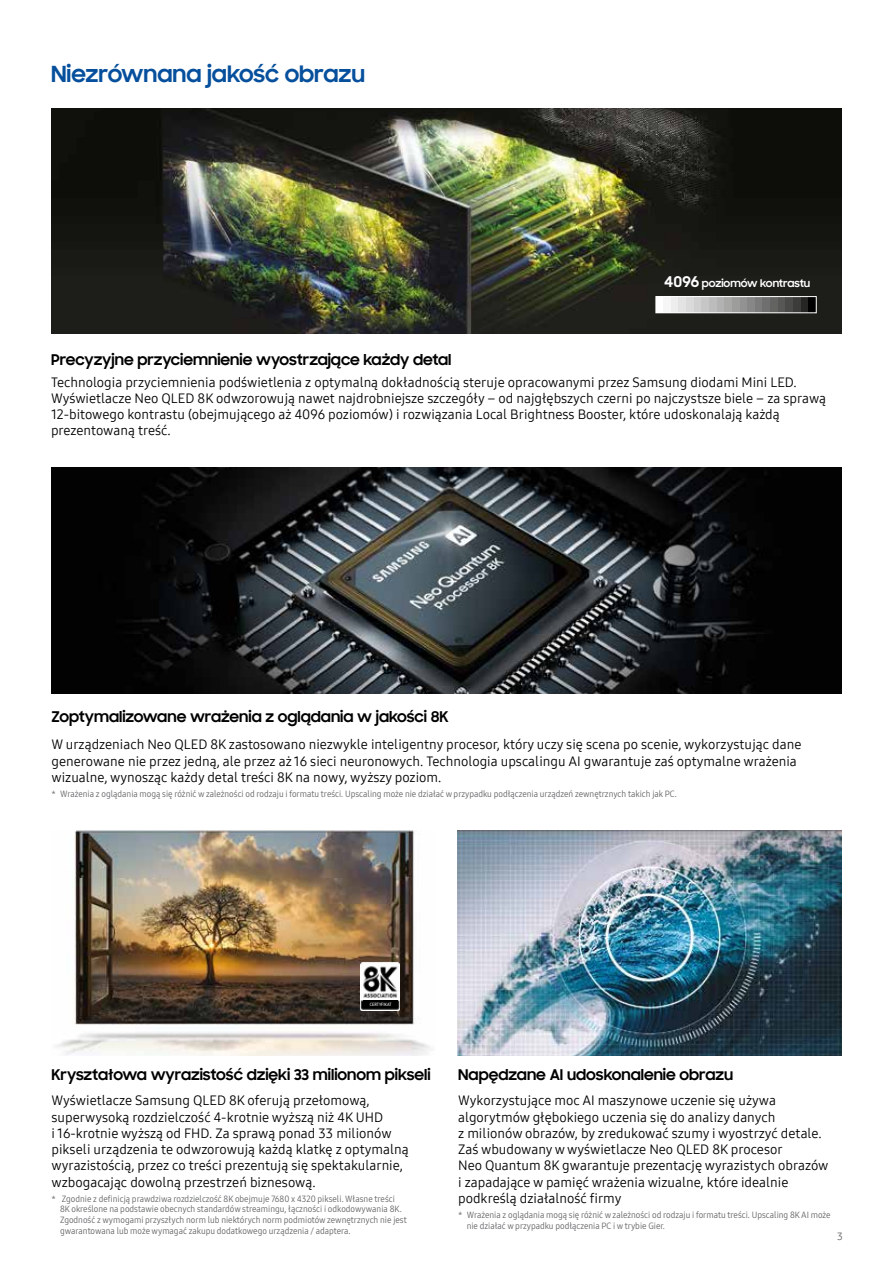
<style>
.page{position:relative;width:893px;height:1263px;background:#fff}
.page>*{position:absolute;margin:0;border:0;box-sizing:border-box;transform-origin:0 0}
.t1{font:700 22.5px "Samsung Sharp Sans";color:#054f9c}
.t2{font:700 15px "Samsung Sharp Sans";color:#000}
.t3{font:13.5px/16.2px "Samsung One 400";color:#000}
.t4{font:700 10.5px "Samsung Sharp Sans";color:#fff}
.t5{font:10.5px "Samsung One 400";color:#636466}
.t6{font:9px/10.8px "Samsung One 400 C";color:#636466}
.t7{font:4.5px "Samsung One 600";color:#fff;scale:.9 1}
.s1{font-size:15px}
</style>
<div class="page">
<img style="left:56px;top:830px;width:376px;height:226px">
<img style="left:360px;top:962px;width:40px;height:49px">
<img style="left:51px;top:468px;width:791px;height:225px">
<img style="left:457px;top:830px;width:385px;height:226px">
<img style="left:51px;top:108px;width:791px;height:226px">
<svg style="left:655px;top:296px;width:162px;height:17px;background:#a0a0a0"></svg>
<div style="left:363px;top:1001px;width:35px;height:7px;background:#000"></div>
<h1 class="t1" style="left:51px;top:57px;width:316px">Niezrównana jakość obrazu</h1>
<p class="t4" style="left:664px;top:275px;width:148px"><span class="s1">4096</span> poziomów kontrastu</p>
<p class="t2" style="left:51px;top:349px;width:402px">Precyzyjne przyciemnienie wyostrzające każdy detal</p>
<p class="t3" style="left:51px;top:374px;width:777px">Technologia przyciemnienia podświetlenia z optymalną dokładnością steruje opracowanymi przez Samsung diodami Mini LED.<br>Wyświetlacze Neo QLED 8K odwzorowują nawet najdrobniejsze szczegóły – od najgłębszych czerni po najczystsze biele – za sprawą 12-bitowego kontrastu (obejmującego aż 4096 poziomów) i rozwiązania Local Brightness Booster, które udoskonalają każdą prezentowaną treść.</p>
<p class="t2" style="left:52px;top:706px;width:399px">Zoptymalizowane wrażenia z oglądania w jakości 8K</p>
<p class="t3" style="left:52px;top:736px;width:751px">W urządzeniach Neo QLED 8K zastosowano niezwykle inteligentny procesor, który uczy się scena po scenie, wykorzystując dane generowane nie przez jedną, ale przez aż 16 sieci neuronowych. Technologia upscalingu AI gwarantuje zaś optymalne wrażenia wizualne, wynosząc każdy detal treści 8K na nowy, wyższy poziom.</p>
<p class="t6" style="left:52px;top:788px;width:627px">* Wrażenia z oglądania mogą się różnić w zależności od rodzaju i formatu treści. Upscaling może nie działać w przypadku podłączenia urządzeń zewnętrznych takich jak PC.</p>
<p class="t7" style="left:370px;top:1001px;width:26px">CERTYFIKAT</p>
<p class="t2" style="left:52px;top:1063px;width:381px">Kryształowa wyrazistość dzięki 33 milionom pikseli</p>
<p class="t3" style="left:52px;top:1092px;width:359px">Wyświetlacze Samsung QLED 8K oferują przełomową, superwysoką rozdzielczość 4-krotnie wyższą niż 4K UHD<br>i 16-krotnie wyższą od FHD. Za sprawą ponad 33 milionów pikseli urządzenia te odwzorowują każdą klatkę z optymalną wyrazistością, przez co treści prezentują się spektakularnie, wzbogacając dowolną przestrzeń biznesową.</p>
<p class="t6" style="left:60px;top:1193px;width:348px;text-indent:-8px">* Zgodnie z definicją prawdziwa rozdzielczość 8K obejmuje 7680 x 4320 pikseli. Własne treści 8K określone na podstawie obecnych standardów streamingu, łączności i odkodowywania 8K.<br>Zgodność z wymogami przyszłych norm lub niektórych norm podmiotów zewnętrznych nie jest gwarantowana lub może wymagać zakupu dodatkowego urządzenia / adaptera.</p>
<p class="t2" style="left:458px;top:1063px;width:277px">Napędzane AI udoskonalenie obrazu</p>
<p class="t3" style="left:458px;top:1092px;width:372px">Wykorzystujące moc AI maszynowe uczenie się używa algorytmów głębokiego uczenia się do analizy danych<br>z milionów obrazów, by zredukować szumy i wyostrzyć detale.<br>Zaś wbudowany w wyświetlacze Neo QLED 8K procesor<br>Neo Quantum 8K gwarantuje prezentację wyrazistych obrazów i zapadające w pamięć wrażenia wizualne, które idealnie podkreślą działalność firmy</p>
<p class="t6" style="left:467px;top:1209px;width:365px;text-indent:-9px">* Wrażenia z oglądania mogą się różnić w zależności od rodzaju i formatu treści. Upscaling 8KAI może nie działać w przypadku podłączenia PC i w trybie Gier.</p>
<p class="t5" style="left:837px;top:1229px;width:7px">3</p>
</div>
